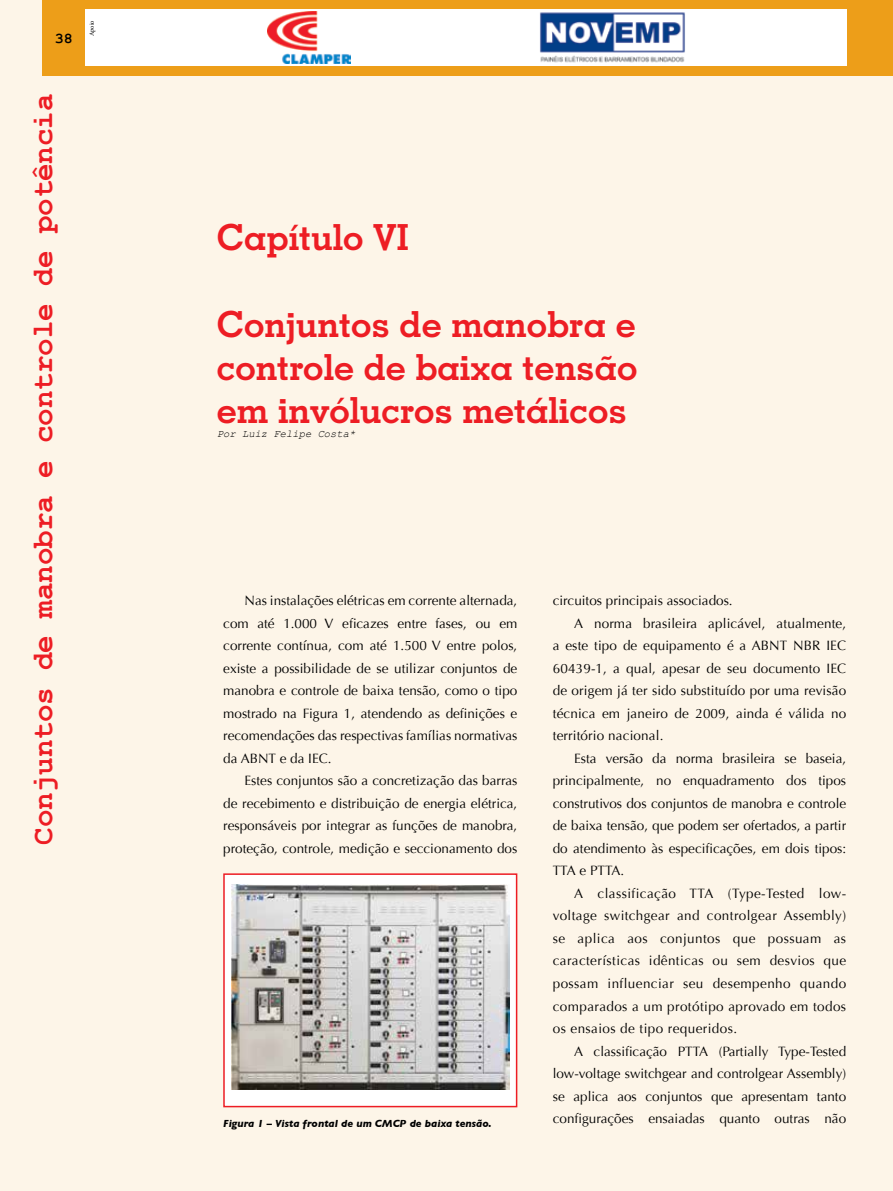
<style>
.page{position:relative;width:893px;height:1191px;background:#fdf5e8}
.page>*{position:absolute;margin:0;border:0;box-sizing:border-box;transform-origin:0 0}
.t1{font:700 36px/43.2px "Geometric Slab 703 BT";color:#ed1d24;text-align:justify}
.t2{font:700 30px "Courier New";color:#ed1d24}
.t3{font:700 15px "Courier New";color:#000}
.t4{font:13.5px/22.5px "Optima";color:#000;text-align:justify}
.t5{font:13.5px "Optima";letter-spacing:.03em;color:#000}
.t6{font:italic 700 10.5px "Gill Sans";color:#000}
.t7{font:italic 10.5px "Courier New";color:#000}
.t8{font:6.3px "Minion Pro";letter-spacing:-.005em;color:#000}
</style>
<div class="page">
<div style="left:43px;top:0;width:850px;height:76px;background:#ed9e19"></div>
<div style="left:85px;top:9px;width:761px;height:57px;background:#fff"></div>
<img style="left:268px;top:11px;width:82px;height:52px">
<img style="left:540px;top:12px;width:145px;height:51px">
<div style="left:223px;top:873px;width:294px;height:234px;background:#fff;border:2px solid #ed1d24"></div>
<img style="left:231px;top:884px;width:278px;height:205px">
<p class="t3" style="left:55px;top:29px;width:19px">38</p>
<p class="t8" style="left:88px;top:36px;width:17px;rotate:-90deg">Apoio</p>
<h2 class="t2" style="left:24px;top:844px;width:752px;rotate:-90deg">Conjuntos de manobra e controle de potência</h2>
<h1 class="t1" style="left:217px;top:215px;width:194px">Capítulo VI</h1>
<h1 class="t1" style="left:217px;top:302px;width:422px">Conjuntos de manobra e controle de baixa tensão em invólucros metálicos</h1>
<p class="t7" style="left:217px;top:427px;width:140px">Por Luiz Felipe Costa*</p>
<p class="t4" style="left:223px;top:589px;width:296px;text-indent:21px">Nas instalações elétricas em corrente alternada, com até 1.000 V eficazes entre fases, ou em corrente contínua, com até 1.500 V entre polos, existe a possibilidade de se utilizar conjuntos de manobra e controle de baixa tensão, como o tipo mostrado na Figura 1, atendendo as definições e recomendações das respectivas famílias normativas da ABNT e da IEC.</p>
<p class="t4" style="left:223px;top:769px;width:296px;text-indent:21px">Estes conjuntos são a concretização das barras de recebimento e distribuição de energia elétrica, responsáveis por integrar as funções de manobra, proteção, controle, medição e seccionamento dos</p>
<p class="t6" style="left:223px;top:1117px;width:270px">Figura 1 – Vista frontal de um CMCP de baixa tensão.</p>
<p class="t4" style="left:553px;top:589px;width:181px">circuitos principais associados.</p>
<p class="t4" style="left:574px;top:612px;width:274px">A norma brasileira aplicável, atualmente,</p>
<p class="t4" style="left:553px;top:634px;width:295px">a este tipo de equipamento é a ABNT NBR IEC</p>
<p class="t4" style="left:553px;top:657px;width:295px">60439-1, a qual, apesar de seu documento IEC</p>
<p class="t4" style="left:553px;top:679px;width:295px">de origem já ter sido substituído por uma revisão</p>
<p class="t4" style="left:553px;top:702px;width:295px">técnica em janeiro de 2009, ainda é válida no</p>
<p class="t4" style="left:553px;top:724px;width:112px">território nacional.</p>
<p class="t4" style="left:574px;top:747px;width:274px">Esta versão da norma brasileira se baseia,</p>
<p class="t4" style="left:553px;top:769px;width:295px">principalmente, no enquadramento dos tipos</p>
<p class="t4" style="left:553px;top:792px;width:295px">construtivos dos conjuntos de manobra e controle</p>
<p class="t4" style="left:553px;top:814px;width:295px">de baixa tensão, que podem ser ofertados, a partir</p>
<p class="t4" style="left:553px;top:837px;width:295px">do atendimento às especificações, em dois tipos:</p>
<p class="t4" style="left:553px;top:859px;width:73px">TTA e PTTA.</p>
<p class="t5" style="left:574px;top:885px;width:274px">A classificação TTA (Type-Tested low-</p>
<p class="t5" style="left:553px;top:908px;width:295px">voltage switchgear and controlgear Assembly)</p>
<p class="t5" style="left:553px;top:930px;width:295px">se aplica aos conjuntos que possuam as</p>
<p class="t5" style="left:553px;top:953px;width:295px">características idênticas ou sem desvios que</p>
<p class="t5" style="left:553px;top:975px;width:295px">possam influenciar seu desempenho quando</p>
<p class="t5" style="left:553px;top:998px;width:295px">comparados a um protótipo aprovado em todos</p>
<p class="t5" style="left:553px;top:1020px;width:186px">os ensaios de tipo requeridos.</p>
<p class="t4" style="left:574px;top:1040px;width:274px">A classificação PTTA (Partially Type-Tested</p>
<p class="t4" style="left:553px;top:1062px;width:295px">low-voltage switchgear and controlgear Assembly)</p>
<p class="t4" style="left:553px;top:1085px;width:295px">se aplica aos conjuntos que apresentam tanto</p>
<p class="t4" style="left:553px;top:1107px;width:295px">configurações ensaiadas quanto outras não</p>
</div>
